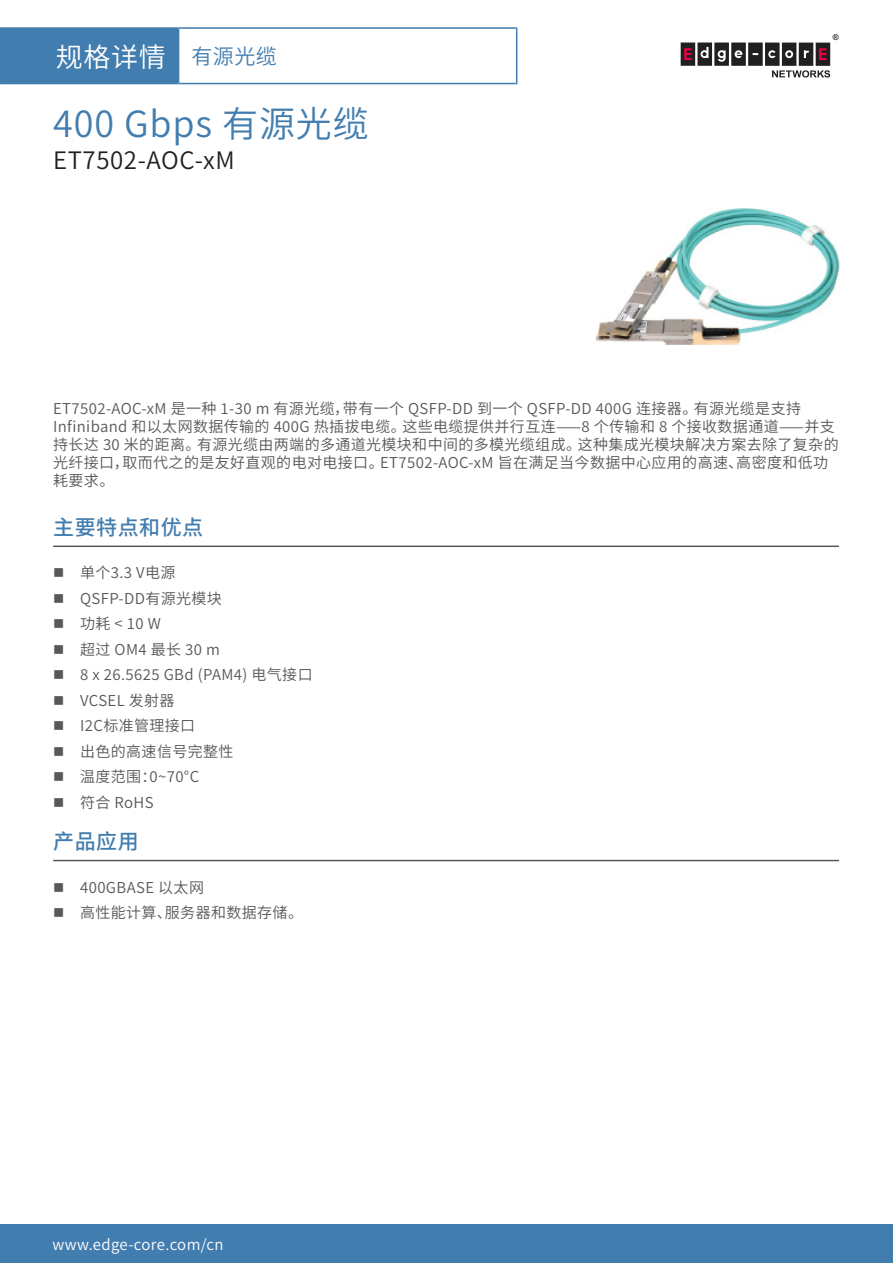
<style>
.page{position:relative;width:893px;height:1263px;background:#fff}
.page>*{position:absolute;margin:0;border:0;box-sizing:border-box;transform-origin:0 0}
.ModelTitle{font:36px "Source Han Sans SC";letter-spacing:.025em;color:#427daf}
.HeaderTitle{font:27px "Source Han Sans SC";color:#fff}
.t1{font:24px "Source Han Sans SC";letter-spacing:.025em;color:#231f20}
.NEW_H1{font:500 21px "Source Han Sans SC";letter-spacing:.025em;color:#427daf}
.HeaderTitle-2{font:21px "Source Han Sans SC";color:#427daf}
.body{font:15px/18px "Source Han Sans SC";letter-spacing:.025em;color:#57585a}
.t2{font:15px "Source Han Sans SC";letter-spacing:.025em;color:#fff}
.t3{font:700 7.95px "Arial";color:#231f20}
</style>
<div class="page">
<div style="left:0;top:1225px;width:893px;height:38px;background:#427daf"></div>
<div style="left:681px;top:43px;width:14px;height:23px;background:#221f21"></div>
<div style="left:697px;top:43px;width:15px;height:23px;background:#221f21"></div>
<div style="left:714px;top:43px;width:15px;height:23px;background:#221f21"></div>
<div style="left:731px;top:43px;width:15px;height:23px;background:#221f21"></div>
<div style="left:748px;top:43px;width:15px;height:23px;background:#221f21"></div>
<div style="left:765px;top:43px;width:15px;height:23px;background:#221f21"></div>
<div style="left:782px;top:43px;width:14px;height:23px;background:#221f21"></div>
<div style="left:799px;top:43px;width:14px;height:23px;background:#221f21"></div>
<svg style="left:684px;top:48px;width:8px;height:12px"></svg>
<div style="left:816px;top:43px;width:14px;height:23px;background:#221f21"></div>
<svg style="left:819px;top:48px;width:8px;height:12px"></svg>
<svg style="left:700px;top:47px;width:8px;height:11px"></svg>
<svg style="left:785px;top:50px;width:8px;height:8px"></svg>
<svg style="left:804px;top:50px;width:5px;height:8px"></svg>
<svg style="left:768px;top:50px;width:8px;height:8px"></svg>
<svg style="left:718px;top:50px;width:8px;height:12px"></svg>
<svg style="left:772px;top:70px;width:58px;height:8px"></svg>
<svg style="left:735px;top:50px;width:7px;height:8px"></svg>
<hr style="left:53px;top:545px;width:786px;height:2px;background:#57585a">
<hr style="left:53px;top:860px;width:786px;height:1px;background:#57585a">
<div style="left:1px;top:28px;width:178px;height:56px;background:#427daf"></div>
<hr style="left:0;top:27px;width:179px;height:2px;background:#427daf">
<hr style="left:0;top:29px;width:2px;height:54px;background:#427daf">
<hr style="left:179px;top:27px;width:338px;height:2px;background:#427daf">
<hr style="left:516px;top:29px;width:1px;height:54px;background:#427daf">
<hr style="left:0;top:83px;width:179px;height:1px;background:#427daf">
<hr style="left:179px;top:83px;width:338px;height:1px;background:#427daf">
<img style="left:596px;top:208px;width:244px;height:137px">
<p class="HeaderTitle" style="left:56px;top:41px;width:112px">规格详情</p>
<p class="HeaderTitle-2" style="left:191px;top:45px;width:87px">有源光缆</p>
<p class="ModelTitle" style="left:53px;top:103px;width:317px">400 Gbps 有源光缆</p>
<p class="t1" style="left:53px;top:147px;width:183px">ET7502-AOC-xM</p>
<p class="t3" style="left:833px;top:32px;width:7px">®</p>
<p class="body" style="left:53px;top:400px;width:787px">ET7502-AOC-xM 是一种 1-30 m 有源光缆，带有一个 QSFP-DD 到一个 QSFP-DD 400G 连接器。有源光缆是支持Infiniband 和以太网数据传输的 400G 热插拔电缆。这些电缆提供并行互连——8 个传输和 8 个接收数据通道——并支持长达 30 米的距离。有源光缆由两端的多通道光模块和中间的多模光缆组成。这种集成光模块解决方案去除了复杂的光纤接口，取而代之的是友好直观的电对电接口。ET7502-AOC-xM 旨在满足当今数据中心应用的高速、高密度和低功耗要求。</p>
<p class="NEW_H1" style="left:53px;top:515px;width:152px">主要特点和优点</p>
<p class="body" style="left:80px;top:564px;width:97px">单个3.3 V电源</p>
<p class="body" style="left:80px;top:590px;width:143px">QSFP-DD有源光模块</p>
<p class="body" style="left:80px;top:615px;width:82px">功耗 &lt; 10 W</p>
<p class="body" style="left:80px;top:641px;width:141px">超过 OM4 最长 30 m</p>
<p class="body" style="left:80px;top:666px;width:234px">8 x 26.5625 GBd (PAM4) 电气接口</p>
<p class="body" style="left:80px;top:692px;width:96px">VCSEL 发射器</p>
<p class="body" style="left:80px;top:717px;width:117px">I2C标准管理接口</p>
<p class="body" style="left:80px;top:743px;width:155px">出色的高速信号完整性</p>
<p class="body" style="left:80px;top:768px;width:121px">温度范围：0~70°C</p>
<p class="body" style="left:80px;top:794px;width:75px">符合 RoHS</p>
<p class="NEW_H1" style="left:53px;top:830px;width:87px">产品应用</p>
<p class="body" style="left:80px;top:878px;width:125px">400GBASE 以太网</p>
<p class="body" style="left:80px;top:904px;width:224px">高性能计算、服务器和数据存储。</p>
<p class="t2" style="left:53px;top:1236px;width:173px">www.edge-core.com/cn</p>
</div>
